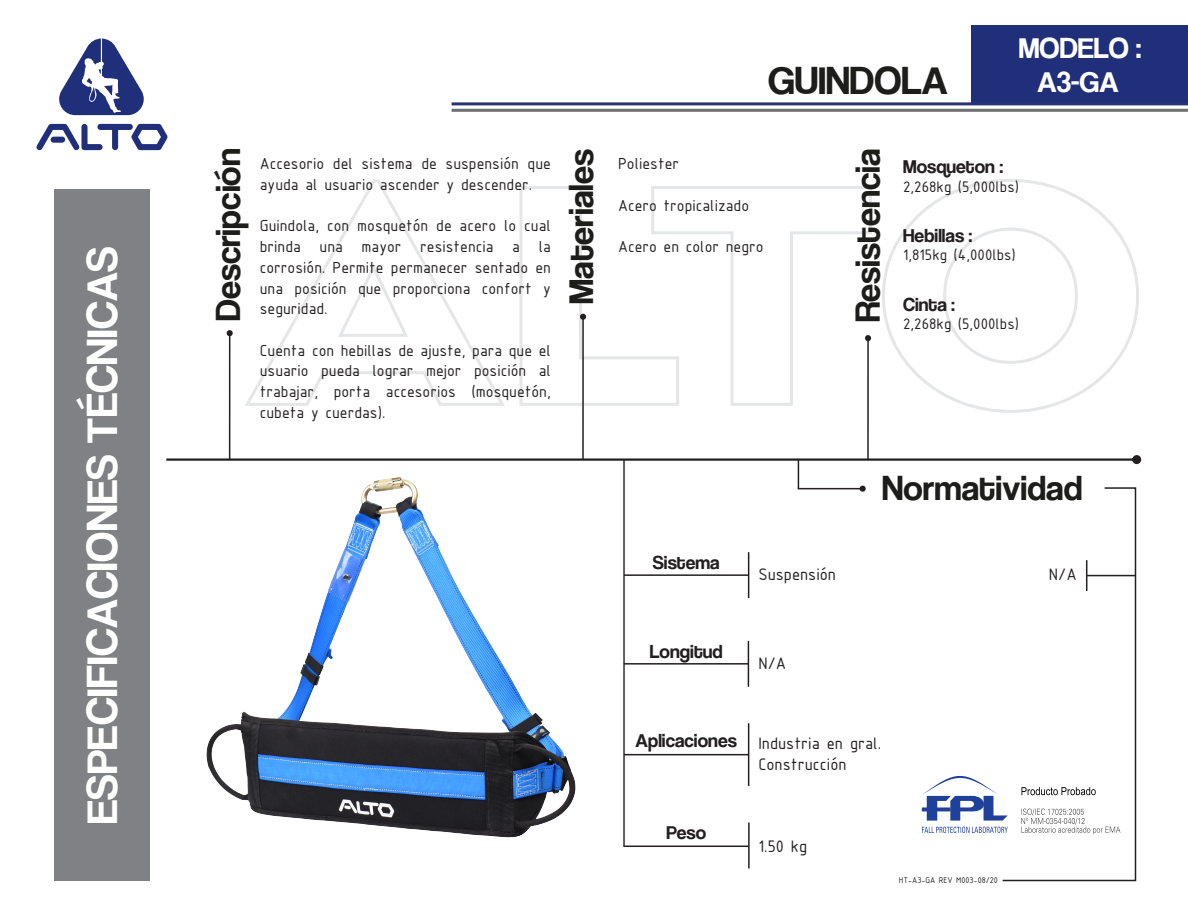
<style>
.page{position:relative;width:1188px;height:918px;background:#fff}
.page>*{position:absolute;margin:0;border:0;box-sizing:border-box;transform-origin:0 0}
.t1{font:45px "Coolvetica Rg";letter-spacing:.01em;color:#fff}
.t2{font:40.5px "Coolvetica Rg";color:#1d1d1b}
.t3{font:36px "Coolvetica Rg";color:#1d1d1b}
.t4{font:30px "Coolvetica Rg";color:#fff}
.t5{font:19.5px "Coolvetica Rg";color:#231f20}
.t6{font:18px/21.6px "ISOCPEUR";color:#231f20}
.t7{font:17.25px/20.7px "ISOCPEUR";color:#231f20;text-align:justify}
.t8{font:16.5px "ISOCPEUR";color:#231f20}
.t9{font:9px "ISOCPEUR";color:#231f20}
</style>
<div class="page">
<div style="left:972px;top:26px;width:216px;height:77px;background:#202f79"></div>
<svg style="left:245px;top:179px;width:894px;height:234px"></svg>
<hr style="left:623px;top:460px;width:2px;height:386px;background:#231f20">
<hr style="left:748px;top:552px;width:1px;height:46px;background:#231f20">
<hr style="left:624px;top:574px;width:125px;height:2px;background:#231f20">
<hr style="left:624px;top:663px;width:124px;height:2px;background:#231f20">
<hr style="left:624px;top:754px;width:125px;height:1px;background:#231f20">
<hr style="left:623px;top:846px;width:126px;height:1px;background:#231f20">
<hr style="left:748px;top:641px;width:1px;height:46px;background:#231f20">
<hr style="left:748px;top:723px;width:1px;height:63px;background:#231f20">
<hr style="left:748px;top:823px;width:2px;height:45px;background:#231f20">
<svg style="left:227px;top:330px;width:6px;height:6px"></svg>
<hr style="left:229px;top:332px;width:1px;height:128px;background:#231f20">
<svg style="left:580px;top:314px;width:6px;height:6px"></svg>
<hr style="left:582px;top:317px;width:2px;height:143px;background:#231f20">
<svg style="left:865px;top:335px;width:6px;height:6px"></svg>
<hr style="left:867px;top:337px;width:2px;height:123px;background:#231f20">
<svg style="left:166px;top:455px;width:975px;height:37px"></svg>
<svg style="left:1001px;top:487px;width:136px;height:395px"></svg>
<hr style="left:452px;top:102px;width:736px;height:3px;background:#273472">
<hr style="left:452px;top:109px;width:736px;height:3px;background:#6d6e70">
<hr style="left:1087px;top:575px;width:49px;height:1px;background:#231f20">
<hr style="left:1086px;top:560px;width:1px;height:31px;background:#231f20">
<svg style="left:1021px;top:787px;width:75px;height:8px"></svg>
<svg style="left:922px;top:827px;width:86px;height:6px"></svg>
<svg style="left:922px;top:770px;width:86px;height:51px"></svg>
<svg style="left:1021px;top:809px;width:99px;height:25px"></svg>
<div style="left:54px;top:189px;width:96px;height:692px;background:#808184"></div>
<img style="left:181px;top:460px;width:420px;height:378px">
<svg style="left:36px;top:124px;width:132px;height:26px"></svg>
<svg style="left:59px;top:38px;width:85px;height:77px"></svg>
<h1 class="t1" style="left:76px;top:824px;width:579px;rotate:-90deg">ESPECIFICACIONES TÉCNICAS</h1>
<h3 class="t4" style="left:1019px;top:30px;width:124px">MODELO :</h3>
<h2 class="t2" style="left:768px;top:57px;width:181px">GUINDOLA</h2>
<h3 class="t4" style="left:1038px;top:64px;width:83px">A3-GA</h3>
<h3 class="t3" style="left:207px;top:321px;width:175px;rotate:-90deg">Descripción</h3>
<h3 class="t3" style="left:560px;top:304px;width:156px;rotate:-90deg">Materiales</h3>
<h3 class="t3" style="left:847px;top:322px;width:176px;rotate:-90deg">Resistencia</h3>
<p class="t7" style="left:260px;top:153px;width:293px">Accesorio del sistema de suspensión que ayuda al usuario ascender y descender.</p>
<p class="t7" style="left:260px;top:215px;width:293px">Guindola, con mosquetón de acero lo cual brinda una mayor resistencia a la corrosión. Permite permanecer sentado en una posición que proporciona confort y seguridad.</p>
<p class="t7" style="left:260px;top:339px;width:293px">Cuenta con hebillas de ajuste, para que el usuario pueda lograr mejor posición al trabajar, porta accesorios (mosquetón, cubeta y cuerdas).</p>
<p class="t7" style="left:618px;top:153px;width:63px">Poliester</p>
<p class="t7" style="left:618px;top:194px;width:133px">Acero tropicalizado</p>
<p class="t7" style="left:618px;top:236px;width:147px">Acero en color negro</p>
<p class="t5" style="left:903px;top:155px;width:102px">Mosqueton :</p>
<p class="t8" style="left:903px;top:176px;width:117px">2,268kg (5,000lbs)</p>
<p class="t5" style="left:903px;top:224px;width:71px">Hebillas :</p>
<p class="t8" style="left:903px;top:244px;width:114px">1,815kg (4,000lbs)</p>
<p class="t5" style="left:903px;top:293px;width:53px">Cinta :</p>
<p class="t8" style="left:903px;top:314px;width:117px">2,268kg (5,000lbs)</p>
<p class="t5" style="left:653px;top:551px;width:68px">Sistema</p>
<p class="t5" style="left:650px;top:640px;width:74px">Longitud</p>
<h3 class="t3" style="left:882px;top:466px;width:202px">Normatividad</h3>
<p class="t6" style="left:758px;top:563px;width:79px">Suspensión</p>
<p class="t6" style="left:1049px;top:563px;width:29px">N/A</p>
<p class="t6" style="left:758px;top:652px;width:29px">N/A</p>
<p class="t5" style="left:636px;top:729px;width:103px">Aplicaciones</p>
<p class="t5" style="left:666px;top:821px;width:41px">Peso</p>
<p class="t6" style="left:758px;top:732px;width:124px">Industria en gral.<br>Construcción</p>
<p class="t6" style="left:758px;top:835px;width:50px">1.50 kg</p>
<p class="t9" style="left:899px;top:874px;width:101px">HT-A3-GA REV M003-08/20</p>
</div>
